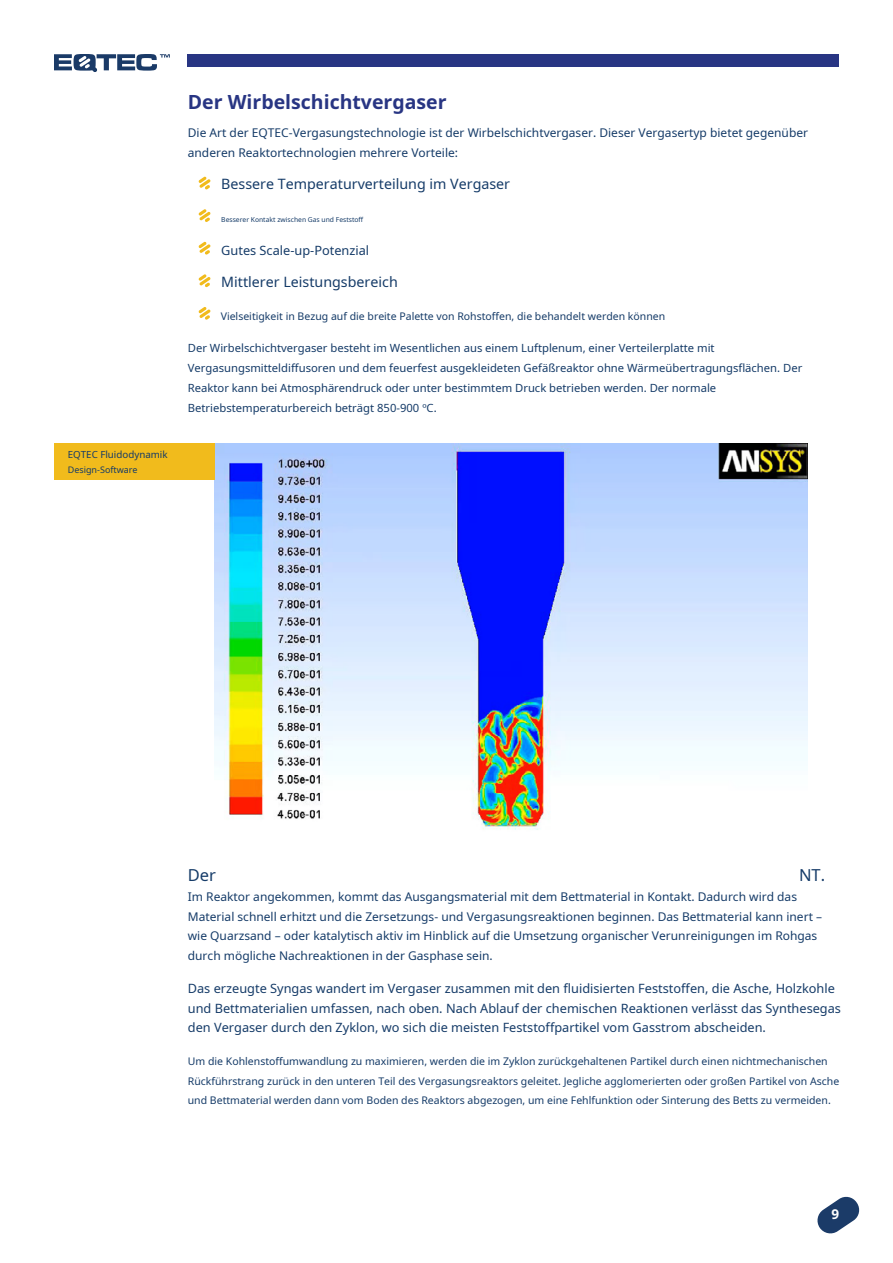
<style>
.page{position:relative;width:893px;height:1263px;background:#fff}
.page>*{position:absolute;margin:0;border:0;box-sizing:border-box;transform-origin:0 0}
.t1{font:700 19.5px "Noto Sans";color:#283583}
.t2{font:16.5px "Noto Sans";color:#153b68}
.t3{font:14.25px "Noto Sans";color:#153b68}
.t4{font:700 13.5px "Noto Sans";color:#fff}
.t5{font:12.75px/19.8px "Noto Sans";color:#153b68}
.t6{font:12px/19.8px "Noto Sans";color:#153b68}
.t7{font:11.25px/19.8px "Noto Sans";color:#153b68}
.t8{font:10.5px/19.8px "Noto Sans";color:#153b68}
.t9{font:9.75px "Noto Sans";color:#153b68}
.t10{font:9px "Noto Sans";color:#153b68}
.t11{font:6.75px "Noto Sans";color:#153b68}
</style>
<div class="page">
<div style="left:188px;top:54px;width:651px;height:13px;background:#283583"></div>
<svg style="left:817px;top:1196px;width:43px;height:38px"></svg>
<svg style="left:54px;top:54px;width:116px;height:18px"></svg>
<svg style="left:198px;top:176px;width:13px;height:14px"></svg>
<svg style="left:198px;top:209px;width:13px;height:13px"></svg>
<svg style="left:198px;top:242px;width:13px;height:13px"></svg>
<svg style="left:198px;top:274px;width:13px;height:13px"></svg>
<svg style="left:198px;top:307px;width:13px;height:13px"></svg>
<img style="left:214px;top:443px;width:594px;height:387px">
<div style="left:54px;top:443px;width:160px;height:37px;background:#f1bb1c"></div>
<p class="t9" style="left:68px;top:448px;width:101px">EQTEC Fluidodynamik</p>
<p class="t10" style="left:68px;top:463px;width:71px">Design-Software</p>
<h1 class="t1" style="left:188px;top:88px;width:260px">Der Wirbelschichtvergaser</h1>
<p class="t6" style="left:188px;top:123px;width:622px">Die Art der EQTEC-Vergasungstechnologie ist der Wirbelschichtvergaser. Dieser Vergasertyp bietet gegenüber anderen Reaktortechnologien mehrere Vorteile:</p>
<p class="t3" style="left:221px;top:174px;width:290px">Bessere Temperaturverteilung im Vergaser</p>
<p class="t11" style="left:221px;top:215px;width:143px">Besserer Kontakt zwischen Gas und Feststoff</p>
<p class="t5" style="left:221px;top:240px;width:149px">Gutes Scale-up-Potenzial</p>
<p class="t3" style="left:221px;top:272px;width:178px">Mittlerer Leistungsbereich</p>
<p class="t8" style="left:221px;top:306px;width:446px">Vielseitigkeit in Bezug auf die breite Palette von Rohstoffen, die behandelt werden können</p>
<p class="t7" style="left:188px;top:338px;width:616px">Der Wirbelschichtvergaser besteht im Wesentlichen aus einem Luftplenum, einer Verteilerplatte mit Vergasungsmitteldiffusoren und dem feuerfest ausgekleideten Gefäßreaktor ohne Wärmeübertragungsflächen. Der Reaktor kann bei Atmosphärendruck oder unter bestimmtem Druck betrieben werden. Der normale Betriebstemperaturbereich beträgt 850-900 ºC.</p>
<h2 class="t2" style="left:188px;top:863px;width:30px">Der</h2>
<p class="t6" style="left:188px;top:886px;width:636px">Im Reaktor angekommen, kommt das Ausgangsmaterial mit dem Bettmaterial in Kontakt. Dadurch wird das Material schnell erhitzt und die Zersetzungs- und Vergasungsreaktionen beginnen. Das Bettmaterial kann inert – wie Quarzsand – oder katalytisch aktiv im Hinblick auf die Umsetzung organischer Verunreinigungen im Rohgas durch mögliche Nachreaktionen in der Gasphase sein.</p>
<h2 class="t2" style="left:799px;top:863px;width:28px">NT.</h2>
<p class="t5" style="left:188px;top:978px;width:655px">Das erzeugte Syngas wandert im Vergaser zusammen mit den fluidisierten Feststoffen, die Asche, Holzkohle und Bettmaterialien umfassen, nach oben. Nach Ablauf der chemischen Reaktionen verlässt das Synthesegas den Vergaser durch den Zyklon, wo sich die meisten Feststoffpartikel vom Gasstrom abscheiden.</p>
<p class="t8" style="left:188px;top:1051px;width:653px">Um die Kohlenstoffumwandlung zu maximieren, werden die im Zyklon zurückgehaltenen Partikel durch einen nichtmechanischen<br>Rückführstrang zurück in den unteren Teil des Vergasungsreaktors geleitet. Jegliche agglomerierten oder großen Partikel von Asche und Bettmaterial werden dann vom Boden des Reaktors abgezogen, um eine Fehlfunktion oder Sinterung des Betts zu vermeiden.</p>
<p class="t4" style="left:831px;top:1204px;width:9px">9</p>
</div>
